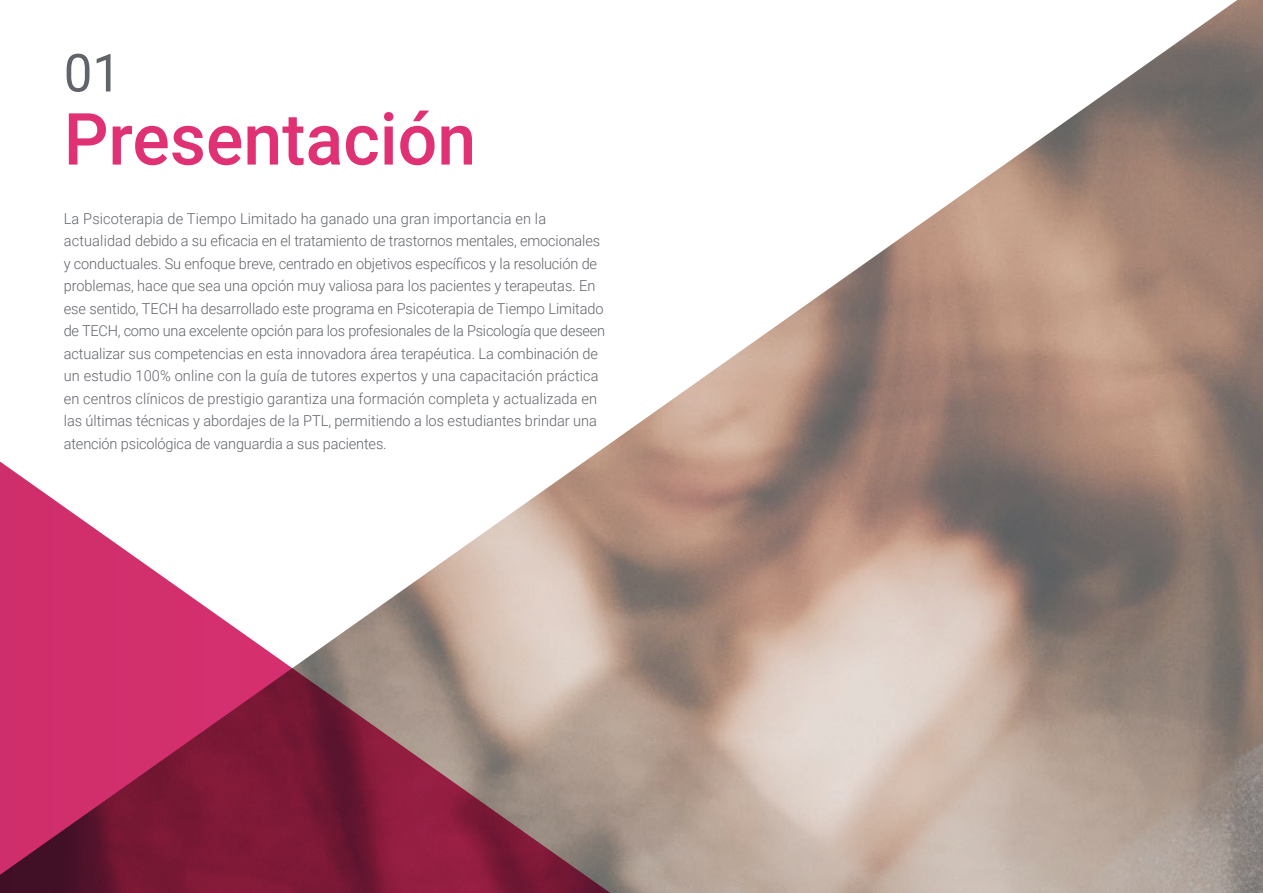
<style>
.page{position:relative;width:1263px;height:893px;background:#fff}
.page>*{position:absolute;margin:0;border:0;box-sizing:border-box;transform-origin:0 0}
.t1{font:500 72px "Roboto";color:#df3174}
.t2{font:52.5px "Roboto";color:#61646a}
.t3{font:300 15px/22.5px "Roboto";letter-spacing:-.005em;color:#61646a}
</style>
<div class="page">
<img style="left:607px;top:0;width:656px;height:893px">
<svg style="left:0;top:446px;width:640px;height:447px"></svg>
<h2 class="t2" style="left:64px;top:36px;width:59px">01</h2>
<h1 class="t1" style="left:64px;top:89px;width:414px">Presentación</h1>
<p class="t3" style="left:64px;top:207px;width:543px">La Psicoterapia de Tiempo Limitado ha ganado una gran importancia en la actualidad debido a su eficacia en el tratamiento de trastornos mentales, emocionales y conductuales. Su enfoque breve, centrado en objetivos específicos y la resolución de problemas, hace que sea una opción muy valiosa para los pacientes y terapeutas. En ese sentido, TECH ha desarrollado este programa en Psicoterapia de Tiempo Limitado de TECH, como una excelente opción para los profesionales de la Psicología que deseen actualizar sus competencias en esta innovadora área terapéutica. La combinación de un estudio 100% online con la guía de tutores expertos y una capacitación práctica en centros clínicos de prestigio garantiza una formación completa y actualizada en las últimas técnicas y abordajes de la PTL, permitiendo a los estudiantes brindar una atención psicológica de vanguardia a sus pacientes.</p>
</div>
